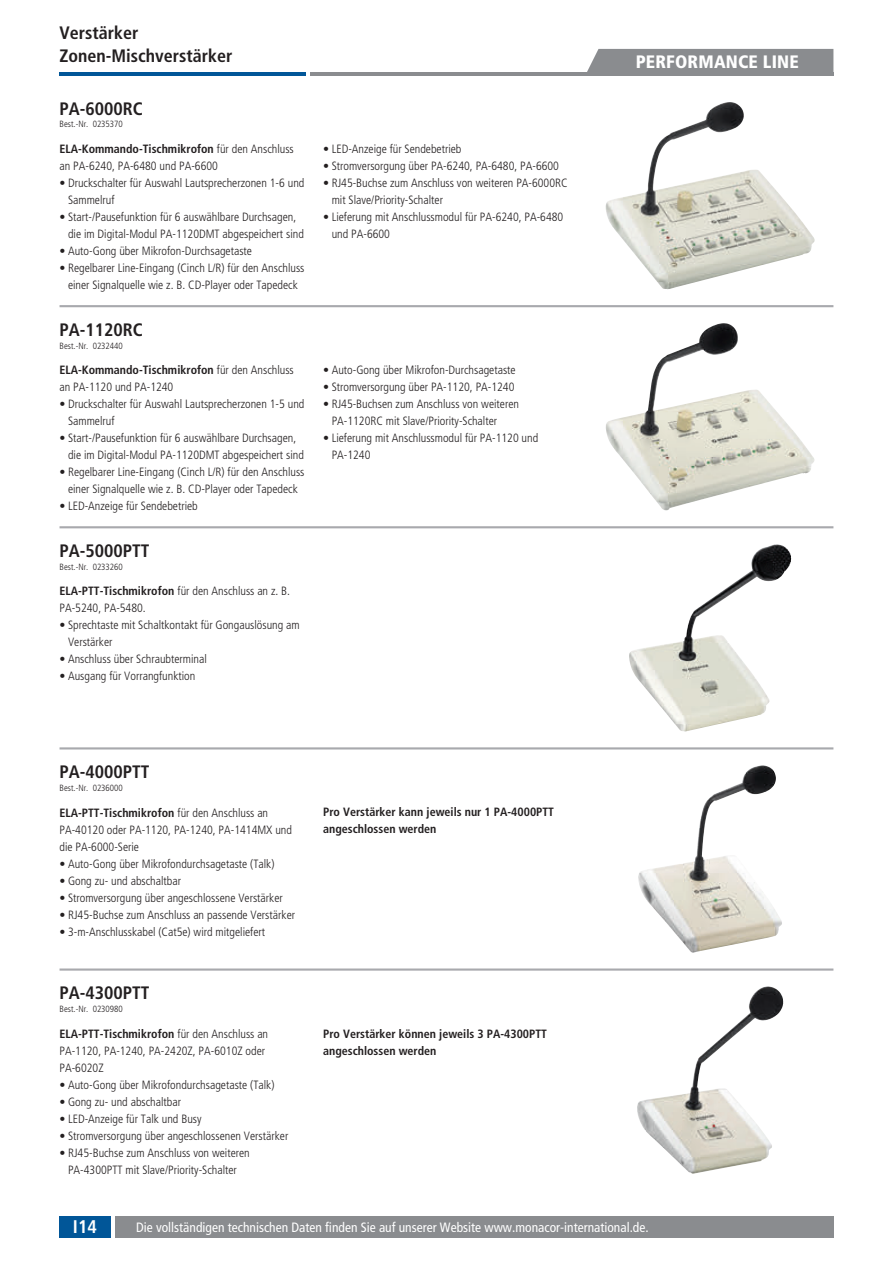
<style>
.page{position:relative;width:893px;height:1263px;background:#fff}
.page>*{position:absolute;margin:0;border:0;box-sizing:border-box;transform-origin:0 0}
.t1{font:700 condensed 18.3px "Frutiger LT Pro";color:#fff}
.t2{font:700 condensed 18px/22.5px "Frutiger LT Pro";color:#231f20}
.t3{font:900 condensed 18px "Frutiger LT Pro";letter-spacing:.01em;color:#fff}
.t4{font:condensed 13.5px "Frutiger LT Pro";color:#fff}
.t5{font:300 condensed 12px/17px "Frutiger LT Pro";color:#231f20}
.t6{font:700 condensed 12px/17px "Frutiger LT Pro";color:#231f20}
.t7{font:300 condensed 9px "Frutiger LT Pro";color:#231f20}
.s1{font-weight:700}
</style>
<div class="page">
<hr style="left:60px;top:72px;width:246px;height:3px;background:#015698">
<div style="left:60px;top:1216px;width:51px;height:21px;background:#015698"></div>
<div style="left:115px;top:1216px;width:718px;height:21px;background:#8a8c8f"></div>
<hr style="left:310px;top:72px;width:523px;height:3px;background:#8a8c8f">
<img style="left:605px;top:102px;width:207px;height:187px">
<img style="left:606px;top:323px;width:209px;height:187px">
<hr style="left:60px;top:305px;width:773px;height:2px;background:#a8a9ad">
<hr style="left:60px;top:526px;width:773px;height:2px;background:#a8a9ad">
<hr style="left:60px;top:747px;width:773px;height:2px;background:#a8a9ad">
<hr style="left:60px;top:968px;width:773px;height:3px;background:#a8a9ad">
<img style="left:629px;top:544px;width:147px;height:187px">
<img style="left:638px;top:765px;width:144px;height:188px">
<img style="left:637px;top:986px;width:135px;height:188px">
<div style="left:587px;top:49px;width:246px;height:23px;background:#8a8c8f"></div>
<h2 class="t2" style="left:60px;top:22px;width:175px">Verstärker<br>Zonen-Mischverstärker</h2>
<h2 class="t2" style="left:60px;top:97px;width:85px">PA-6000RC</h2>
<p class="t7" style="left:60px;top:119px;width:65px">Best.-Nr. 0235370</p>
<p class="t5" style="left:60px;top:141px;width:236px"><span class="s1">ELA-Kommando-Tischmikrofon</span> für den Anschluss an PA‑6240, PA‑6480 und PA‑6600</p>
<p class="t5" style="left:68px;top:175px;width:238px;text-indent:-9px">• Druckschalter für Auswahl Lautsprecherzonen 1-6 und<br>Sammelruf</p>
<p class="t5" style="left:68px;top:209px;width:237px;text-indent:-9px">• Start‑/Pausefunktion für 6 auswählbare Durchsagen, die im Digital‑Modul PA‑1120DMT abgespeichert sind</p>
<p class="t5" style="left:60px;top:243px;width:194px">• Auto‑Gong über Mikrofon‑Durchsagetaste</p>
<p class="t5" style="left:60px;top:260px;width:246px;text-align:center">• Regelbarer Line‑Eingang (Cinch L/R) für den Anschluss einer Signalquelle wie z. B. CD‑Player oder Tapedeck</p>
<h2 class="t2" style="left:60px;top:318px;width:85px">PA-1120RC</h2>
<p class="t7" style="left:60px;top:340px;width:65px">Best.-Nr. 0232440</p>
<p class="t5" style="left:60px;top:362px;width:236px"><span class="s1">ELA-Kommando-Tischmikrofon</span> für den Anschluss an PA‑1120 und PA‑1240</p>
<p class="t5" style="left:68px;top:396px;width:238px;text-indent:-9px">• Druckschalter für Auswahl Lautsprecherzonen 1-5 und<br>Sammelruf</p>
<p class="t5" style="left:68px;top:430px;width:237px;text-indent:-9px">• Start‑/Pausefunktion für 6 auswählbare Durchsagen, die im Digital‑Modul PA‑1120DMT abgespeichert sind</p>
<p class="t5" style="left:60px;top:464px;width:246px;text-align:center">• Regelbarer Line‑Eingang (Cinch L/R) für den Anschluss einer Signalquelle wie z. B. CD‑Player oder Tapedeck</p>
<p class="t5" style="left:60px;top:498px;width:140px">• LED‑Anzeige für Sendebetrieb</p>
<h2 class="t2" style="left:60px;top:539px;width:92px">PA-5000PTT</h2>
<p class="t7" style="left:60px;top:561px;width:65px">Best.-Nr. 0233260</p>
<p class="t5" style="left:60px;top:583px;width:232px"><span class="s1">ELA-PTT-Tischmikrofon</span> für den Anschluss an z. B.<br>PA‑5240, PA‑5480.</p>
<p class="t5" style="left:68px;top:617px;width:233px;text-indent:-9px">• Sprechtaste mit Schaltkontakt für Gongauslösung am<br>Verstärker</p>
<p class="t5" style="left:60px;top:651px;width:149px">• Anschluss über Schraubterminal</p>
<p class="t5" style="left:60px;top:668px;width:137px">• Ausgang für Vorrangfunktion</p>
<p class="t5" style="left:323px;top:141px;width:140px">• LED‑Anzeige für Sendebetrieb</p>
<p class="t5" style="left:323px;top:158px;width:237px">• Stromversorgung über PA‑6240, PA‑6480, PA‑6600</p>
<p class="t5" style="left:332px;top:175px;width:237px;text-indent:-9px">• RJ45-Buchse zum Anschluss von weiteren PA‑6000RC mit Slave/Priority‑Schalter</p>
<p class="t5" style="left:332px;top:209px;width:233px;text-indent:-9px">• Lieferung mit Anschlussmodul für PA‑6240, PA‑6480 und PA‑6600</p>
<p class="t5" style="left:323px;top:362px;width:194px">• Auto‑Gong über Mikrofon‑Durchsagetaste</p>
<p class="t5" style="left:323px;top:379px;width:193px">• Stromversorgung über PA‑1120, PA‑1240</p>
<p class="t5" style="left:332px;top:396px;width:189px;text-indent:-9px">• RJ45-Buchsen zum Anschluss von weiteren<br>PA‑1120RC mit Slave/Priority‑Schalter</p>
<p class="t5" style="left:332px;top:430px;width:208px;text-indent:-9px">• Lieferung mit Anschlussmodul für PA‑1120 und<br>PA‑1240</p>
<h2 class="t2" style="left:60px;top:761px;width:92px">PA-4000PTT</h2>
<p class="t7" style="left:60px;top:783px;width:65px">Best.-Nr. 0236000</p>
<p class="t5" style="left:60px;top:804px;width:234px"><span class="s1">ELA-PTT-Tischmikrofon</span> für den Anschluss an<br>PA‑40120 oder PA‑1120, PA‑1240, PA‑1414MX und die PA-6000-Serie</p>
<p class="t5" style="left:60px;top:855px;width:216px">• Auto-Gong über Mikrofondurchsagetaste (Talk)</p>
<p class="t5" style="left:60px;top:872px;width:123px">• Gong zu- und abschaltbar</p>
<p class="t5" style="left:60px;top:889px;width:225px">• Stromversorgung über angeschlossene Verstärker</p>
<p class="t5" style="left:60px;top:906px;width:237px">• RJ45-Buchse zum Anschluss an passende Verstärker</p>
<p class="t5" style="left:60px;top:923px;width:207px">• 3-m-Anschlusskabel (Cat5e) wird mitgeliefert</p>
<h2 class="t2" style="left:60px;top:982px;width:92px">PA-4300PTT</h2>
<p class="t7" style="left:60px;top:1004px;width:65px">Best.-Nr. 0230980</p>
<p class="t5" style="left:60px;top:1025px;width:210px"><span class="s1">ELA-PTT-Tischmikrofon</span> für den Anschluss an<br>PA‑1120, PA‑1240, PA‑2420Z, PA‑6010Z oder<br>PA‑6020Z</p>
<p class="t5" style="left:60px;top:1076px;width:216px">• Auto-Gong über Mikrofondurchsagetaste (Talk)</p>
<p class="t5" style="left:60px;top:1093px;width:123px">• Gong zu- und abschaltbar</p>
<p class="t5" style="left:60px;top:1110px;width:144px">• LED-Anzeige für Talk und Busy</p>
<p class="t5" style="left:60px;top:1127px;width:230px">• Stromversorgung über angeschlossenen Verstärker</p>
<p class="t5" style="left:60px;top:1144px;width:192px;text-align:center">• RJ45-Buchse zum Anschluss von weiteren<br>PA‑4300PTT mit Slave/Priority‑Schalter</p>
<p class="t6" style="left:323px;top:804px;width:232px">Pro Verstärker kann jeweils nur 1 PA-4000PTT angeschlossen werden</p>
<p class="t6" style="left:323px;top:1025px;width:225px">Pro Verstärker können jeweils 3 PA-4300PTT angeschlossen werden</p>
<h2 class="t3" style="left:636px;top:51px;width:165px">PERFORMANCE LINE</h2>
<h1 class="t1" style="left:73px;top:1216px;width:26px">I14</h1>
<p class="t4" style="left:136px;top:1219px;width:514px">Die vollständigen technischen Daten finden Sie auf unserer Website www.monacor-international.de.</p>
</div>
